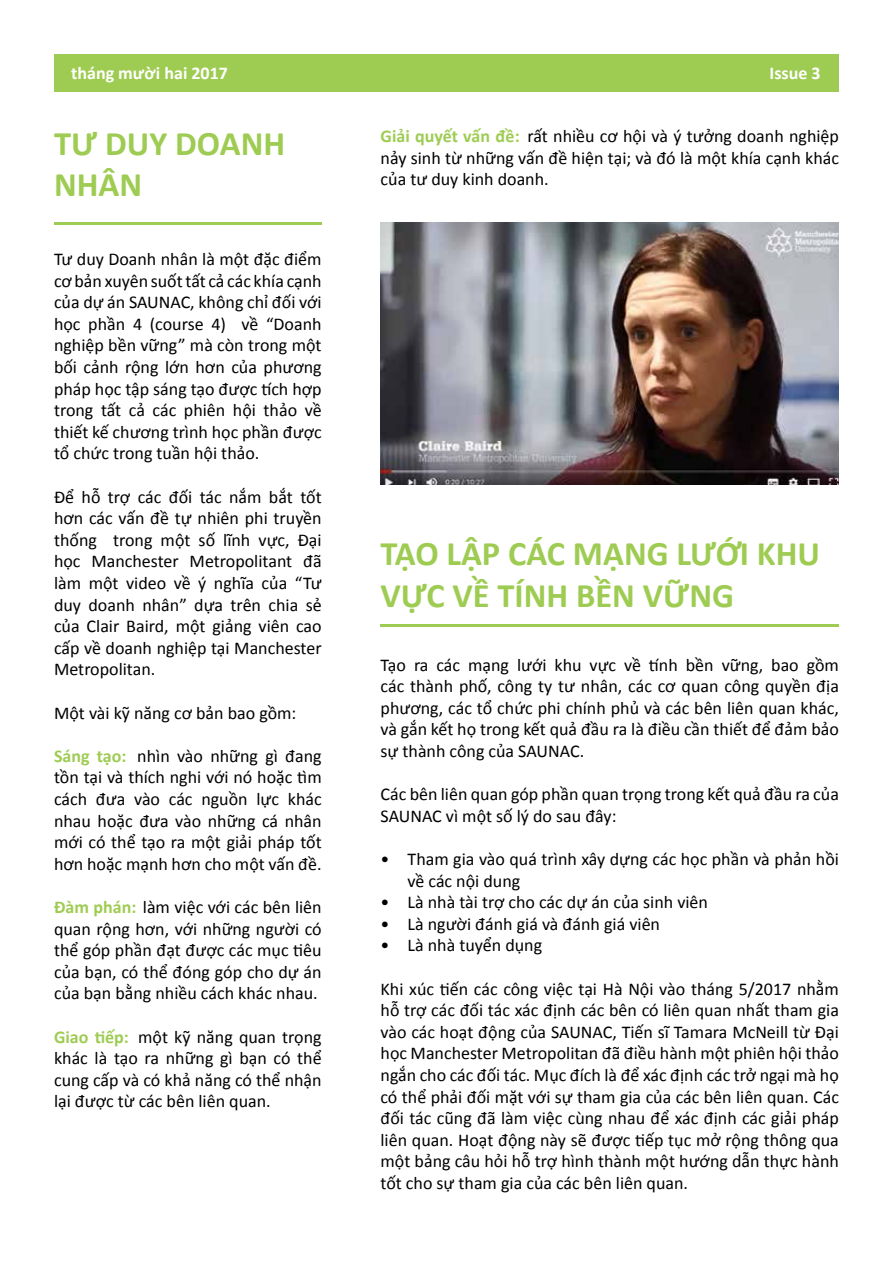
<style>
.page{position:relative;width:893px;height:1263px;background:#fff}
.page>*{position:absolute;margin:0;border:0;box-sizing:border-box;transform-origin:0 0}
.t1{font:700 34.5px/41.4px "Calibri";color:#9ecc52}
.t2{font:18px/21.6px "Calibri";color:#000;text-align:justify}
.t3{font:700 18px "Calibri";color:#fff}
.s1{font-weight:700;color:#9ecc52}
</style>
<div class="page">
<div style="left:54px;top:54px;width:785px;height:37px;background:#9ecc52"></div>
<hr style="left:381px;top:624px;width:458px;height:3px;background:#9ecc52">
<hr style="left:54px;top:223px;width:268px;height:2px;background:#9ecc52">
<img style="left:381px;top:223px;width:458px;height:262px">
<p class="t3" style="left:71px;top:61px;width:158px">tháng mười hai 2017</p>
<p class="t3" style="left:770px;top:61px;width:53px">Issue 3</p>
<h1 class="t1" style="left:54px;top:122px;width:233px">TƯ DUY DOANH<br>NHÂN</h1>
<p class="t2" style="left:54px;top:248px;width:269px;text-align:left">Tư duy Doanh nhân là một đặc điểm cơ bả n xuyên suốt tất cả cá c khía cạ nh của dự á n SAUNAC, không chỉ đối với học phầ n 4 (course 4) về “Doanh nghiệp bền vững” mà còn trong một bối cảnh rộng lớn hơn của phương pháp học tập sá ng tạo được tích hợp trong tất cả các phiên hội thảo về thiết kế chương trình học phầ n được tổ chức trong tuần hội thảo.</p>
<p class="t2" style="left:54px;top:486px;width:269px;text-align:left">Để hỗ trợ các đối tác nắ m bắt tốt hơn các vấn đề tự nhiên phi truyền thống trong một số lĩnh vực, Đại học Manchester Metropolitant đã làm một video về ý nghĩa của “Tư duy doanh nhân” dựa trên chia sẻ của Clair Baird, một giảng viên cao cấp về doanh nghiệp tại Manchester<br>Metropolitan.</p>
<p class="t2" style="left:54px;top:702px;width:244px">Một và i kỹ năng cơ bả n bao gồm:</p>
<p class="t2" style="left:54px;top:745px;width:269px"><span class="s1">Sáng tạo:</span> nhìn vào những gì đang tồn tại và thích nghi với nó hoặc tìm cách đưa vào các nguồn lực khác nhau hoặc đưa vào những cá nhân mới có thể tạo ra một giải pháp tốt hơn hoặc mạ nh hơn cho một vấn đề.</p>
<p class="t2" style="left:54px;top:896px;width:269px"><span class="s1">Đàm phán:</span> làm việc với các bên liên quan rộng hơn, với những người có thể góp phần đạt được các mục tiêu của bạn, có thể đóng góp cho dự án của bạ n bằ ng nhiều cách khác nhau.</p>
<p class="t2" style="left:54px;top:1026px;width:269px"><span class="s1">Giao tiếp:</span> một kỹ năng quan trọng khác là tạo ra những gì bạn có thể cung cấp và có khả năng có thể nhận lại được từ các bên liên quan.</p>
<p class="t2" style="left:381px;top:125px;width:460px"><span class="s1">Giải quyết vấn đề:</span> rất nhiều cơ hội và ý tưởng doanh nghiệp nảy sinh từ những vấn đề hiện tại; và đó là một khía cạnh khác của tư duy kinh doanh.</p>
<h1 class="t1" style="left:381px;top:533px;width:441px">TẠO LẬP CÁC MẠ NG LƯỚI KHU<br>VỰC VỀ TÍNH BỀ N VỮNG</h1>
<p class="t2" style="left:381px;top:654px;width:460px">Tạo ra các mạng lưới khu vực về tính bền vững, bao gồm các thành phố, công ty tư nhân, các cơ quan công quyền địa phương, các tổ chức phi chính phủ và các bên liên quan khác, và gắ n kết họ trong kết quả đầ u ra là điều cần thiết để đảm bảo sự thà nh công của SAUNAC.</p>
<p class="t2" style="left:381px;top:783px;width:460px">Các bên liên quan góp phần quan trọng trong kết quả đầu ra của<br>SAUNAC vì một số lý do sau đây:</p>
<p class="t2" style="left:408px;top:848px;width:433px;text-indent:-27px">• Tham gia vào quá trình xây dựng các học phầ n và phản hồi về các nội dung</p>
<p class="t2" style="left:381px;top:891px;width:329px">• Là nhà tài trợ cho các dự án của sinh viên</p>
<p class="t2" style="left:381px;top:913px;width:281px">• Là người đánh giá và đánh giá viên</p>
<p class="t2" style="left:381px;top:935px;width:163px">• Là nhà tuyển dụng</p>
<p class="t2" style="left:380px;top:978px;width:460px">Khi xúc tiến các công việc tại Hà Nội vào tháng 5/2017 nhằ m hỗ trợ các đối tác xác định các bên có liên quan nhất tham gia vào các hoạt động của SAUNAC, Tiến sĩ Tamara McNeill từ Đại học Manchester Metropolitan đã điều hành một phiên hội thảo ngắn cho các đối tác. Mục đích là để xác định các trở ngạ i mà họ có thể phải đối mặt với sự tham gia của các bên liên quan. Các đối tác cũ ng đã làm việc cù ng nhau để xác định các giải pháp liên quan. Hoạt động này sẽ được tiếp tục mở rộng thông qua một bảng câu hỏi hỗ trợ hình thành một hướng dẫn thực hành tốt cho sự tham gia của các bên liên quan.</p>
</div>
